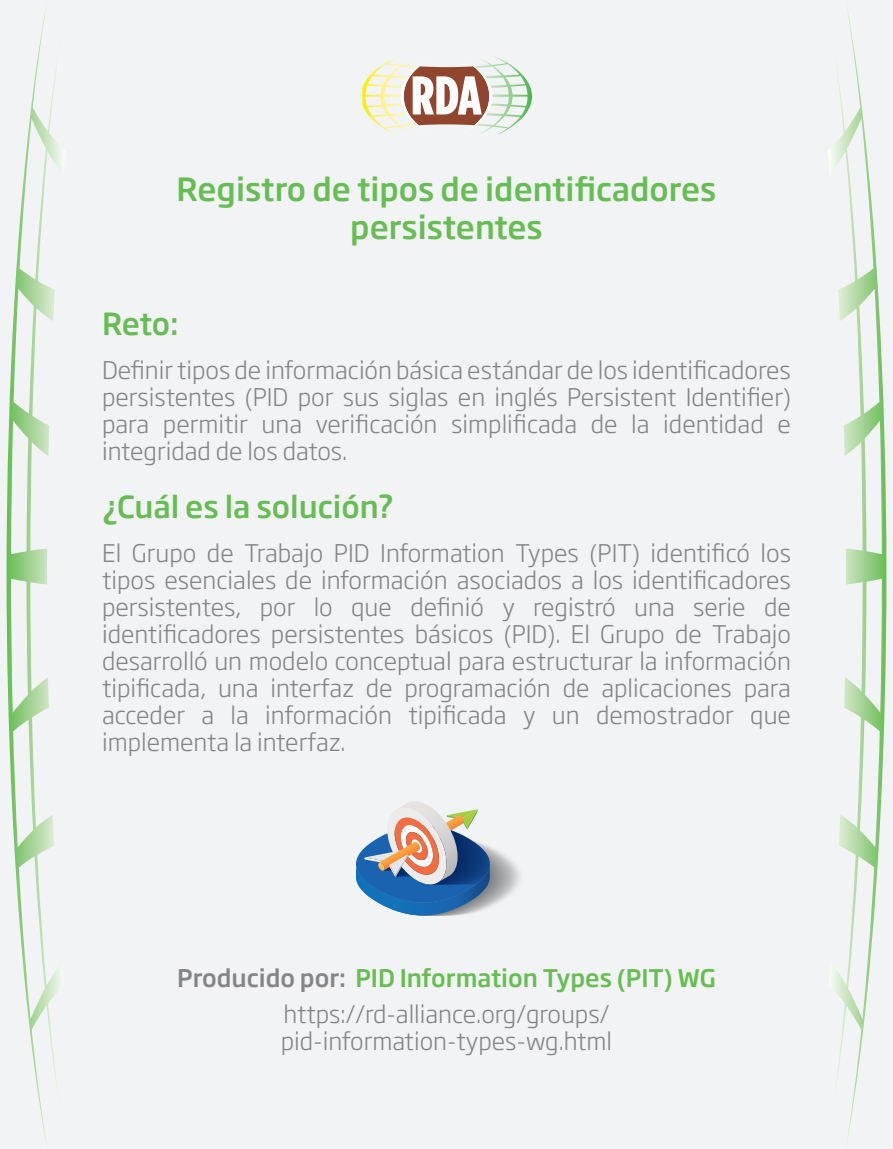
<style>
.page{position:relative;width:893px;height:1149px;background:#fff}
.page>*{position:absolute;margin:0;border:0;box-sizing:border-box;transform-origin:0 0}
.t1{font:500 31.5px/37.8px "Soho Gothic Pro";color:#67bd54;text-align:center}
.t2{font:500 30px "Soho Gothic Pro";color:#67bd54}
.t3{font:300 24px/27px "Soho Gothic Pro";color:#828688;text-align:justify}
.s1{font-weight:500}
.s2{font-weight:500;color:#67bd54}
</style>
<div class="page">
<div style="left:0;top:0;width:893px;height:1148px;background:#f2f3f4"></div>
<svg style="left:7px;top:8px;width:53px;height:1134px"></svg>
<svg style="left:834px;top:8px;width:52px;height:1133px"></svg>
<img style="left:362px;top:56px;width:51px;height:78px">
<img style="left:480px;top:56px;width:52px;height:78px">
<svg style="left:401px;top:60px;width:91px;height:73px"></svg>
<svg style="left:356px;top:801px;width:164px;height:115px"></svg>
<h1 class="t1" style="left:177px;top:169px;width:541px">Registro de tipos de identificadores persistentes</h1>
<p class="t2" style="left:102px;top:300px;width:78px">Reto:</p>
<p class="t3" style="left:102px;top:355px;width:690px">Definir tipos de información básica estándar de los identificadores persistentes (PID por sus siglas en inglés Persistent Identifier) para permitir una verificación simplificada de la identidad e integridad de los datos.</p>
<p class="t2" style="left:102px;top:482px;width:293px">¿Cuál es la solución?</p>
<p class="t3" style="left:102px;top:537px;width:690px">El Grupo de Trabajo PID Information Types (PIT) identificó los tipos esenciales de información asociados a los identificadores persistentes, por lo que definió y registró una serie de identificadores persistentes básicos (PID). El Grupo de Trabajo desarrolló un modelo conceptual para estructurar la información tipificada, una interfaz de programación de aplicaciones para acceder a la información tipificada y un demostrador que implementa la interfaz.</p>
<p class="t3" style="left:177px;top:959px;width:540px;line-height:35.4px;text-align:center"><span class="s1">Producido por:</span> <span class="s2">PID Information Types (PIT) WG </span>https://rd-alliance.org/groups/</p>
<p class="t3" style="left:281px;top:1025px;width:333px">pid-information-types-wg.html</p>
</div>
